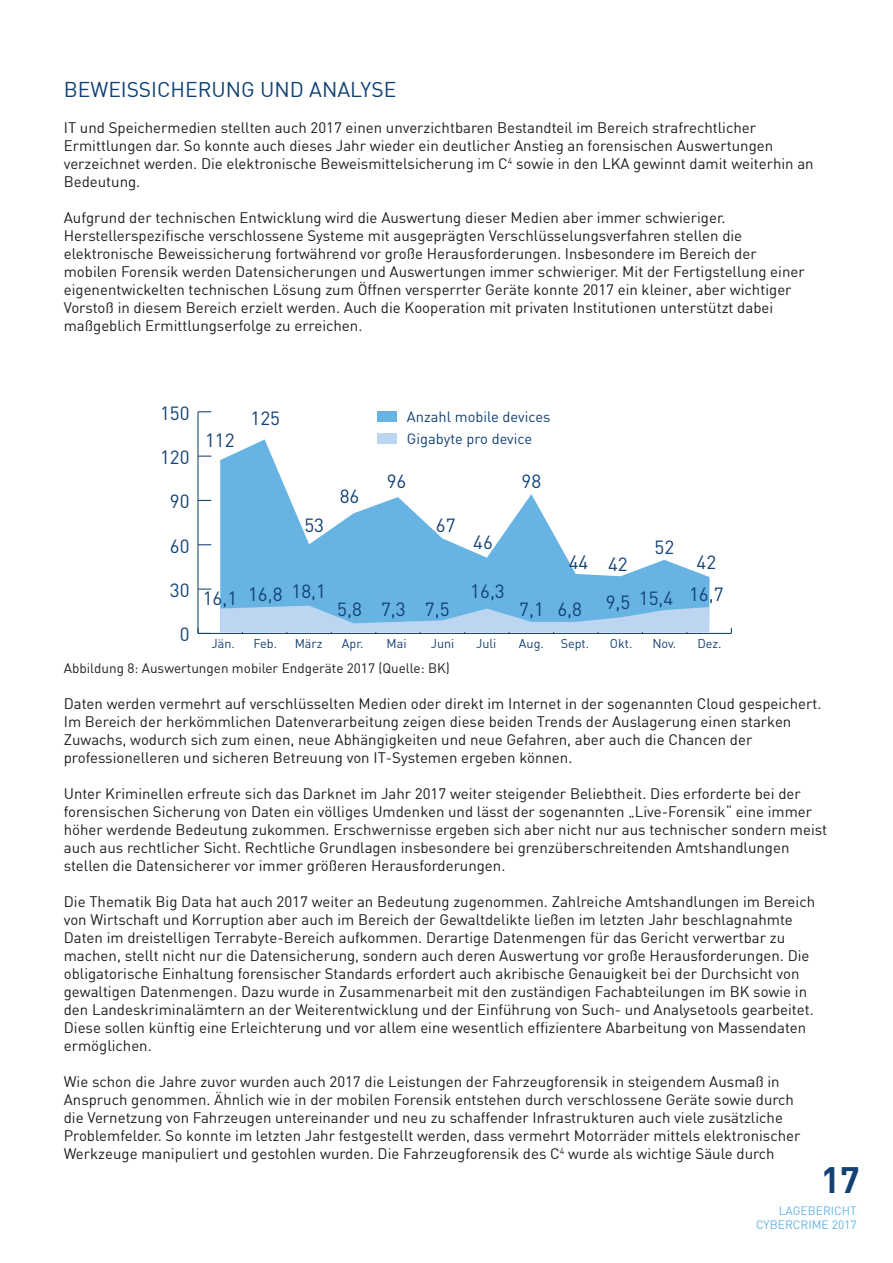
<style>
.page{position:relative;width:893px;height:1263px;background:#fff}
.page>*{position:absolute;margin:0;border:0;box-sizing:border-box;transform-origin:0 0}
.t1{font:700 36px "DIN";color:#124173}
.t2{font:21px "DIN";color:#124173}
.t3{font:18.9px "DIN";color:#124173}
.t4{font:15px/18px "DIN";color:#1d1d1b}
.t5{font:14.7px/21.9px "DIN";color:#124173}
.t6{font:13.5px "DIN";color:#1d1d1b}
.t7{font:12.6px "DIN";color:#124173}
.t8{font:12px/14.4px "DIN";color:#66b3e4;text-align:right}
</style>
<div class="page">
<hr style="left:198px;top:633px;width:533px;height:1px;background:#124173">
<hr style="left:197px;top:412px;width:2px;height:221px;background:#124173">
<svg style="left:197px;top:628px;width:14px;height:6px"></svg>
<svg style="left:198px;top:589px;width:13px;height:1px"></svg>
<svg style="left:198px;top:544px;width:13px;height:1px"></svg>
<svg style="left:199px;top:500px;width:12px;height:1px"></svg>
<svg style="left:198px;top:456px;width:13px;height:1px"></svg>
<svg style="left:198px;top:411px;width:13px;height:1px"></svg>
<svg style="left:220px;top:439px;width:489px;height:167px"></svg>
<svg style="left:220px;top:606px;width:489px;height:27px;background:#9fc9eb"></svg>
<div style="left:377px;top:411px;width:19px;height:11px;background:#66b3e4"></div>
<div style="left:377px;top:433px;width:19px;height:11px;background:#bcd5f0"></div>
<h2 class="t2" style="left:64px;top:76px;width:334px">BEWEISSICHERUNG UND ANALYSE</h2>
<p class="t4" style="left:64px;top:118px;width:751px">IT und Speichermedien stellten auch 2017 einen unverzichtbaren Bestandteil im Bereich strafrechtlicher Ermittlungen dar. So konnte auch dieses Jahr wieder ein deutlicher Anstieg an forensischen Auswertungen verzeichnet werden. Die elektronische Beweismittelsicherung im C<sup>4</sup> sowie in den LKA gewinnt damit weiterhin an Bedeutung.</p>
<p class="t4" style="left:64px;top:208px;width:742px">Aufgrund der technischen Entwicklung wird die Auswertung dieser Medien aber immer schwieriger.<br>Herstellerspezifische verschlossene Systeme mit ausgeprägten Verschlüsselungsverfahren stellen die elektronische Beweissicherung fortwährend vor große Herausforderungen. Insbesondere im Bereich der mobilen Forensik werden Datensicherungen und Auswertungen immer schwieriger. Mit der Fertigstellung einer eigenentwickelten technischen Lösung zum Öffnen versperrter Geräte konnte 2017 ein kleiner, aber wichtiger Vorstoß in diesem Bereich erzielt werden. Auch die Kooperation mit privaten Institutionen unterstützt dabei maßgeblich Ermittlungserfolge zu erreichen.</p>
<p class="t3" style="left:160px;top:401px;width:31px">150</p>
<p class="t3" style="left:160px;top:445px;width:31px">120</p>
<p class="t3" style="left:170px;top:490px;width:21px">90</p>
<p class="t3" style="left:170px;top:534px;width:21px">60</p>
<p class="t3" style="left:170px;top:578px;width:21px">30</p>
<p class="t3" style="left:180px;top:623px;width:11px">0</p>
<p class="t3" style="left:205px;top:428px;width:31px">112</p>
<p class="t3" style="left:250px;top:406px;width:31px">125</p>
<p class="t5" style="left:407px;top:406px;width:145px">Anzahl mobile devices<br>Gigabyte pro device</p>
<p class="t3" style="left:340px;top:484px;width:21px">86</p>
<p class="t3" style="left:387px;top:470px;width:21px">96</p>
<p class="t3" style="left:522px;top:470px;width:21px">98</p>
<p class="t3" style="left:304px;top:514px;width:21px">53</p>
<p class="t3" style="left:436px;top:514px;width:21px">67</p>
<p class="t3" style="left:473px;top:531px;width:21px">46</p>
<p class="t3" style="left:569px;top:551px;width:61px">44 42</p>
<p class="t3" style="left:654px;top:535px;width:21px">52</p>
<p class="t3" style="left:696px;top:550px;width:21px">42</p>
<p class="t3" style="left:203px;top:583px;width:125px">16,1 16,8 18,1</p>
<p class="t3" style="left:337px;top:597px;width:114px">5,8 7,3 7,5</p>
<p class="t3" style="left:470px;top:579px;width:36px">16,3</p>
<p class="t3" style="left:519px;top:597px;width:64px">7,1 6,8</p>
<p class="t3" style="left:606px;top:586px;width:119px">9,5 15,4 16,7</p>
<p class="t7" style="left:211px;top:635px;width:25px">Jän.</p>
<p class="t7" style="left:253px;top:635px;width:25px">Feb.</p>
<p class="t7" style="left:295px;top:635px;width:29px">März</p>
<p class="t7" style="left:342px;top:635px;width:23px">Apr.</p>
<p class="t7" style="left:386px;top:635px;width:22px">Mai</p>
<p class="t7" style="left:431px;top:635px;width:25px">Juni</p>
<p class="t7" style="left:476px;top:635px;width:22px">Juli</p>
<p class="t7" style="left:519px;top:635px;width:26px">Aug.</p>
<p class="t7" style="left:561px;top:635px;width:30px">Sept.</p>
<p class="t7" style="left:610px;top:635px;width:24px">Okt.</p>
<p class="t7" style="left:652px;top:635px;width:25px">Nov.</p>
<p class="t7" style="left:697px;top:635px;width:26px">Dez.</p>
<p class="t6" style="left:64px;top:659px;width:388px">Abbildung 8: Auswertungen mobiler Endgeräte 2017 (Quelle: BK)</p>
<p class="t4" style="left:64px;top:694px;width:759px">Daten werden vermehrt auf verschlüsselten Medien oder direkt im Internet in der sogenannten Cloud gespeichert.<br>Im Bereich der herkömmlichen Datenverarbeitung zeigen diese beiden Trends der Auslagerung einen starken Zuwachs, wodurch sich zum einen, neue Abhängigkeiten und neue Gefahren, aber auch die Chancen der professionelleren und sicheren Betreuung von IT-Systemen ergeben können.</p>
<p class="t4" style="left:64px;top:784px;width:765px">Unter Kriminellen erfreute sich das Darknet im Jahr 2017 weiter steigender Beliebtheit. Dies erforderte bei der forensischen Sicherung von Daten ein völliges Umdenken und lässt der sogenannten „Live-Forensik“ eine immer höher werdende Bedeutung zukommen. Erschwernisse ergeben sich aber nicht nur aus technischer sondern meist auch aus rechtlicher Sicht. Rechtliche Grundlagen insbesondere bei grenzüberschreitenden Amtshandlungen stellen die Datensicherer vor immer größeren Herausforderungen.</p>
<p class="t4" style="left:64px;top:892px;width:753px">Die Thematik Big Data hat auch 2017 weiter an Bedeutung zugenommen. Zahlreiche Amtshandlungen im Bereich von Wirtschaft und Korruption aber auch im Bereich der Gewaltdelikte ließen im letzten Jahr beschlagnahmte Daten im dreistelligen Terrabyte-Bereich aufkommen. Derartige Datenmengen für das Gericht verwertbar zu machen, stellt nicht nur die Datensicherung, sondern auch deren Auswertung vor große Herausforderungen. Die obligatorische Einhaltung forensischer Standards erfordert auch akribische Genauigkeit bei der Durchsicht von gewaltigen Datenmengen. Dazu wurde in Zusammenarbeit mit den zuständigen Fachabteilungen im BK sowie in den Landeskriminalämtern an der Weiterentwicklung und der Einführung von Such- und Analysetools gearbeitet.<br>Diese sollen künftig eine Erleichterung und vor allem eine wesentlich effizientere Abarbeitung von Massendaten ermöglichen.</p>
<p class="t4" style="left:64px;top:1072px;width:738px">Wie schon die Jahre zuvor wurden auch 2017 die Leistungen der Fahrzeugforensik in steigendem Ausmaß in Anspruch genommen. Ähnlich wie in der mobilen Forensik entstehen durch verschlossene Geräte sowie durch die Vernetzung von Fahrzeugen untereinander und neu zu schaffender Infrastrukturen auch viele zusätzliche Problemfelder. So konnte im letzten Jahr festgestellt werden, dass vermehrt Motorräder mittels elektronischer Werkzeuge manipuliert und gestohlen wurden. Die Fahrzeugforensik des C<sup>4</sup> wurde als wichtige Säule durch</p>
<h1 class="t1" style="left:821px;top:1156px;width:41px">17</h1>
<p class="t8" style="left:756px;top:1203px;width:102px">LAGEBERICHT<br>CYBERCRIME 2017</p>
</div>
